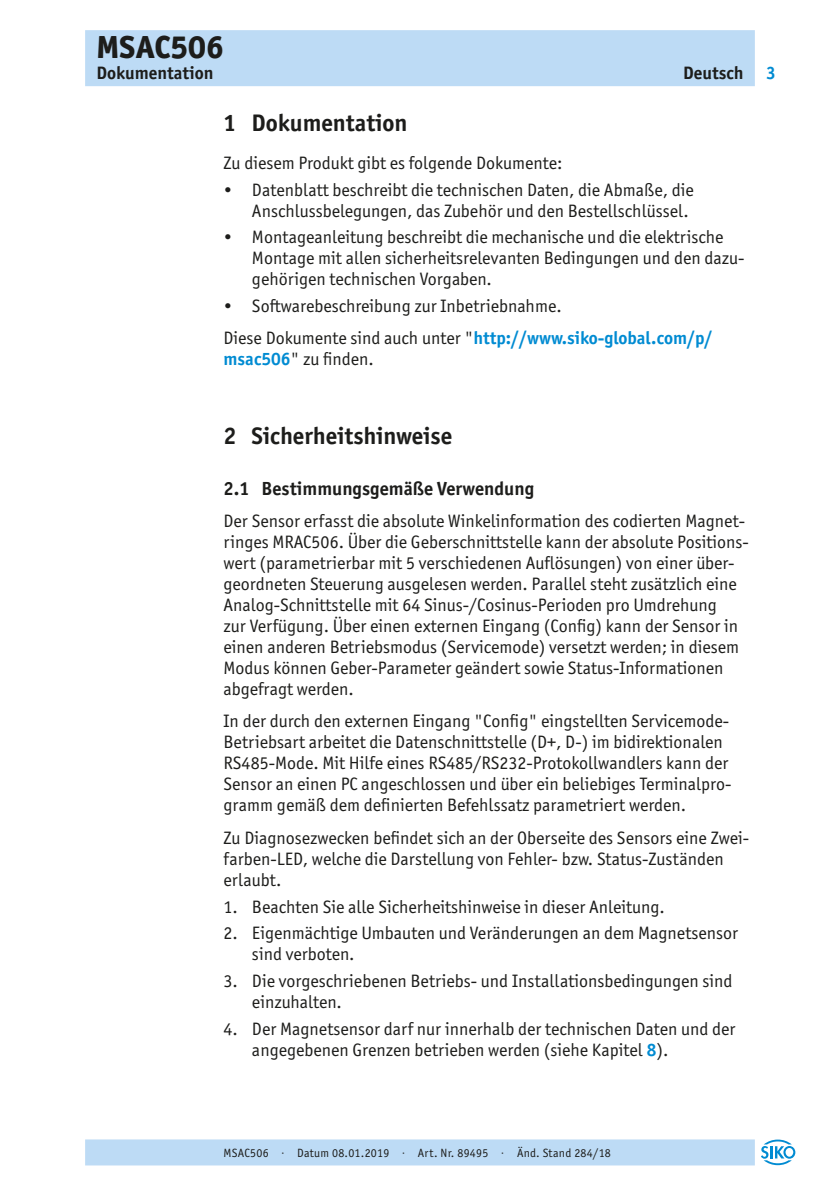
<style>
.page{position:relative;width:840px;height:1191px;background:#fff}
.page>*{position:absolute;margin:0;border:0;box-sizing:border-box;transform-origin:0 0}
._99__Kopf-Geraet_1-Z{font:800 32px "Officina Sans ITC Pro";color:#1d1d1b}
.t1{font:700 24px "Officina Sans ITC Pro";color:#1d1d1b}
.t2{font:700 19px "Officina Sans ITC Pro";color:#1d1d1b}
._03__Fliesstext{font:18px/21px "Officina Sans ITC Pro";color:#1d1d1b}
._99__Kopf-Geraet_2-Z{font:700 18px "Officina Sans ITC Pro";color:#1d1d1b}
._99__Seitennummerier{font:700 18px "Officina Sans ITC Pro";color:#008bd2}
._99__Fuss{font:12px "Officina Sans ITC Pro";letter-spacing:.02em;color:#1d1d1b}
.s1{font-weight:700;color:#008bd2}
</style>
<div class="page">
<div style="left:85px;top:30px;width:669px;height:56px;background:#bddbf5"></div>
<div style="left:85px;top:1139px;width:669px;height:26px;background:#bddbf5"></div>
<svg style="left:761px;top:1139px;width:33px;height:26px"></svg>
<p class="_99__Kopf-Geraet_1-Z" style="left:96px;top:26px;width:128px">MSAC506</p>
<p class="_99__Kopf-Geraet_2-Z" style="left:96px;top:62px;width:118px">Dokumentation</p>
<p class="_99__Kopf-Geraet_2-Z" style="left:682px;top:62px;width:62px">Deutsch</p>
<p class="t1" style="left:223px;top:108px;width:185px">1 Dokumentation</p>
<p class="_03__Fliesstext" style="left:223px;top:152px;width:340px">Zu diesem Produkt gibt es folgende Dokumente:</p>
<p class="_03__Fliesstext" style="left:223px;top:179px;width:471px;text-align:right">• Datenblatt beschreibt die technischen Daten, die Abmaße, die<br>Anschlussbelegungen, das Zubehör und den Bestellschlüssel.</p>
<p class="_03__Fliesstext" style="left:252px;top:226px;width:493px;text-indent:-28px">• Montageanleitung beschreibt die mechanische und die elektrische<br>Montage mit allen sicherheitsrelevanten Bedingungen und den dazu&shy;gehörigen technischen Vorgaben.</p>
<p class="_03__Fliesstext" style="left:223px;top:295px;width:339px">• Softwarebeschreibung zur Inbetriebnahme.</p>
<p class="_03__Fliesstext" style="left:223px;top:327px;width:490px">Diese Dokumente sind auch unter "<span class="s1">http://www.siko-global.com/p/ msac506</span>" zu finden.</p>
<p class="_99__Seitennummerier" style="left:765px;top:62px;width:11px">3</p>
<p class="t1" style="left:223px;top:421px;width:230px">2 Sicherheitshinweise</p>
<p class="t2" style="left:223px;top:476px;width:312px">2.1 Bestimmungsgemäße Verwendung</p>
<p class="_03__Fliesstext" style="left:223px;top:510px;width:526px">Der Sensor erfasst die absolute Winkelinformation des codierten Magnet&shy;ringes MRAC506. Über die Geberschnittstelle kann der absolute Positions&shy;wert (parametrierbar mit 5 verschiedenen Auflösungen) von einer über&shy;geordneten Steuerung ausgelesen werden. Parallel steht zusätzlich eine Analog-Schnittstelle mit 64 Sinus-/Cosinus-Perioden pro Umdrehung<br>zur Verfügung. Über einen externen Eingang (Config) kann der Sensor in einen anderen Betriebsmodus (Servicemode) versetzt werden; in diesem Modus können Geber-Parameter geändert sowie Status-Informationen abgefragt werden.</p>
<p class="_03__Fliesstext" style="left:223px;top:711px;width:509px">In der durch den externen Eingang "Config" eingstellten Servicemode-Betriebsart arbeitet die Datenschnittstelle (D+, D-) im bidirektionalen RS485-Mode. Mit Hilfe eines RS485/RS232-Protokollwandlers kann der Sensor an einen PC angeschlossen und über ein beliebiges Terminalpro&shy;gramm gemäß dem definierten Befehlssatz parametriert werden.</p>
<p class="_03__Fliesstext" style="left:223px;top:827px;width:526px">Zu Diagnosezwecken befindet sich an der Oberseite des Sensors eine Zwei&shy;farben-LED, welche die Darstellung von Fehler- bzw. Status-Zuständen erlaubt.</p>
<p class="_03__Fliesstext" style="left:223px;top:896px;width:442px">1. Beachten Sie alle Sicherheitshinweise in dieser Anleitung.</p>
<p class="_03__Fliesstext" style="left:252px;top:922px;width:487px;text-indent:-28px">2. Eigenmächtige Umbauten und Veränderungen an dem Magnetsensor sind verboten.</p>
<p class="_03__Fliesstext" style="left:252px;top:970px;width:482px;text-indent:-28px">3. Die vorgeschriebenen Betriebs- und Installationsbedingungen sind einzuhalten.</p>
<p class="_03__Fliesstext" style="left:252px;top:1018px;width:485px;text-indent:-28px">4. Der Magnetsensor darf nur innerhalb der technischen Daten und der angegebenen Grenzen betrieben werden (siehe Kapitel <span class="s1">8</span>).</p>
<p class="_99__Fuss" style="left:223px;top:1145px;width:388px">MSAC506 · Datum 08.01.2019 · Art. Nr. 89495 · Änd. Stand 284/18</p>
</div>
